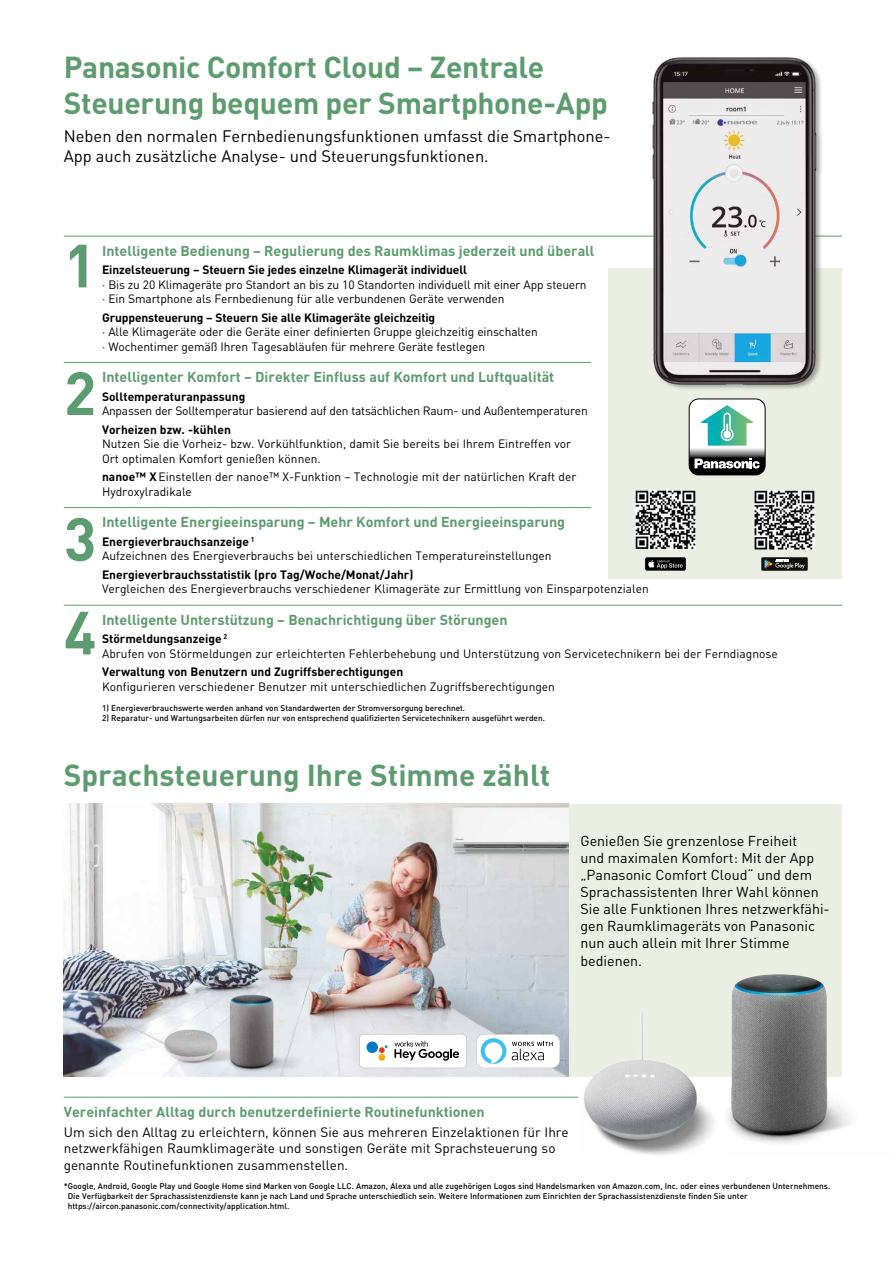
<style>
.page{position:relative;width:893px;height:1263px;background:#fff}
.page>*{position:absolute;margin:0;border:0;box-sizing:border-box;transform-origin:0 0}
.t1{font:700 60px/127.5px "DIN";color:#5d9b70}
.t2{font:700 30px/36px "DIN";letter-spacing:-.01em;color:#5d9b70}
.t3{font:16.5px/19.8px "DIN";color:#000}
.t4{font:700 14.25px "DIN";color:#5d9b70}
.t5{font:14.25px/17.1px "DIN";color:#000}
.t6{font:13.5px/16.2px "DIN";color:#000}
.t7{font:12px/14.4px "DIN";color:#000}
.t8{font:700 12px "DIN";color:#000}
.t9{font:12px "DIN";letter-spacing:-.02em;color:#000}
.t10{font:500 8.25px/9.9px "DIN";color:#000}
.s1{font-weight:700}
</style>
<div class="page">
<img style="left:64px;top:804px;width:506px;height:272px">
<hr style="left:64px;top:236px;width:778px;height:1px;background:#5d9b70">
<hr style="left:64px;top:362px;width:527px;height:1px;background:#5d9b70">
<hr style="left:64px;top:507px;width:527px;height:1px;background:#5d9b70">
<hr style="left:64px;top:605px;width:778px;height:1px;background:#5d9b70">
<div style="left:608px;top:268px;width:234px;height:310px;background:#ebeee3"></div>
<img style="left:643px;top:57px;width:186px;height:332px">
<svg style="left:689px;top:399px;width:76px;height:76px;background:#9bb9b3"></svg>
<div style="left:689px;top:399px;width:76px;height:76px;border:1px solid #000;border-radius:10px"></div>
<svg style="left:761px;top:557px;width:47px;height:14px"></svg>
<img style="left:755px;top:490px;width:59px;height:60px">
<svg style="left:645px;top:557px;width:41px;height:14px"></svg>
<img style="left:636px;top:490px;width:59px;height:60px">
<hr style="left:64px;top:1097px;width:514px;height:1px;background:#5d9b70">
<div style="left:570px;top:804px;width:272px;height:272px;background:#ebeee3"></div>
<svg style="left:476px;top:1034px;width:84px;height:34px"></svg>
<svg style="left:359px;top:1034px;width:108px;height:34px"></svg>
<div style="left:378px;top:1054px;width:7px;height:7px;background:#f8ac00;border-radius:50%"></div>
<div style="left:366px;top:1041px;width:12px;height:12px;background:#007cc2;border-radius:50%"></div>
<img style="left:578px;top:1012px;width:145px;height:143px">
<img style="left:723px;top:974px;width:128px;height:170px">
<h2 class="t2" style="left:64px;top:48px;width:546px">Panasonic Comfort Cloud – Zentrale<br>Steuerung bequem per Smartphone-App</h2>
<h3 class="t3" style="left:64px;top:126px;width:548px">Neben den normalen Fernbedienungsfunktionen umfasst die Smartphone-<br>App auch zusätzliche Analyse- und Steuerungsfunktionen.</h3>
<h1 class="t1" style="left:64px;top:199px;width:34px">1<br>2</h1>
<p class="t4" style="left:102px;top:241px;width:494px">Intelligente Bedienung – Regulierung des Raumklimas jederzeit und überall</p>
<p class="t8" style="left:102px;top:262px;width:367px">Einzelsteuerung – Steuern Sie jedes einzelne Klimagerät individuell</p>
<p class="t7" style="left:102px;top:277px;width:486px">· Bis zu 20 Klimageräte pro Standort an bis zu 10 Standorten individuell mit einer App steuern · Ein Smartphone als Fernbedienung für alle verbundenen Geräte verwenden</p>
<p class="t8" style="left:102px;top:310px;width:335px">Gruppensteuerung – Steuern Sie alle Klimageräte gleichzeitig</p>
<p class="t7" style="left:102px;top:324px;width:437px">· Alle Klimageräte oder die Geräte einer definierten Gruppe gleichzeitig einschalten · Wochentimer gemäß Ihren Tagesabläufen für mehrere Geräte festlegen</p>
<p class="t4" style="left:102px;top:368px;width:454px">Intelligenter Komfort – Direkter Einfluss auf Komfort und Luftqualität</p>
<p class="t8" style="left:102px;top:388px;width:145px">Solltemperaturanpassung</p>
<p class="t9" style="left:102px;top:403px;width:487px">Anpassen der Solltemperatur basierend auf den tatsächlichen Raum- und Außentemperaturen</p>
<p class="t8" style="left:102px;top:422px;width:130px">Vorheizen bzw. -kühlen</p>
<p class="t7" style="left:102px;top:436px;width:471px">Nutzen Sie die Vorheiz- bzw. Vorkühlfunktion, damit Sie bereits bei Ihrem Eintreffen vor<br>Ort optimalen Komfort genießen können.</p>
<p class="t7" style="left:102px;top:469px;width:476px"><span class="s1">nanoe™ X</span>Einstellen der nanoe™ X-Funktion – Technologie mit der natürlichen Kraft der<br>Hydroxylradikale</p>
<p class="t4" style="left:102px;top:513px;width:465px">Intelligente Energieeinsparung – Mehr Komfort und Energieeinsparung</p>
<p class="t7" style="left:102px;top:534px;width:451px"><span class="s1">Energieverbrauchsanzeige</span> <sup>1<br></sup>Aufzeichnen des Energieverbrauchs bei unterschiedlichen Temperatureinstellungen</p>
<p class="t8" style="left:102px;top:567px;width:313px">Energieverbrauchsstatistik (pro Tag/Woche/Monat/Jahr)</p>
<p class="t7" style="left:102px;top:581px;width:548px">Vergleichen des Energieverbrauchs verschiedener Klimageräte zur Ermittlung von Einsparpotenzialen</p>
<p class="t4" style="left:102px;top:610px;width:407px">Intelligente Unterstützung – Benachrichtigung über Störungen</p>
<p class="t7" style="left:102px;top:632px;width:677px"><span class="s1">Störmeldungsanzeige</span> <sup>2<br></sup>Abrufen von Störmeldungen zur erleichterten Fehlerbehebung und Unterstützung von Servicetechnikern bei der Ferndiagnose</p>
<p class="t8" style="left:102px;top:664px;width:303px">Verwaltung von Benutzern und Zugriffsberechtigungen</p>
<p class="t7" style="left:102px;top:679px;width:454px">Konfigurieren verschiedener Benutzer mit unterschiedlichen Zugriffsberechtigungen</p>
<p class="t10" style="left:102px;top:702px;width:365px">1) Energieverbrauchswerte werden anhand von Standardwerten der Stromversorgung berechnet.</p>
<p class="t10" style="left:102px;top:712px;width:444px">2) Reparatur- und Wartungsarbeiten dürfen nur von entsprechend qualifizierten Servicetechnikern ausgeführt werden.</p>
<h1 class="t1" style="left:64px;top:490px;width:34px;line-height:93.6px">3<br>4</h1>
<h2 class="t2" style="left:64px;top:756px;width:488px">Sprachsteuerung Ihre Stimme zählt</h2>
<p class="t5" style="left:580px;top:832px;width:251px">Genießen Sie grenzenlose Freiheit<br>und maximalen Komfort: Mit der App „Panasonic Comfort Cloud“ und dem<br>Sprachassistenten Ihrer Wahl können<br>Sie alle Funktionen Ihres netzwerkfähi&shy;gen Raumklimageräts von Panasonic nun auch allein mit Ihrer Stimme bedienen.</p>
<p class="t4" style="left:64px;top:1102px;width:422px">Vereinfachter Alltag durch benutzerdefinierte Routinefunktionen</p>
<p class="t6" style="left:64px;top:1124px;width:506px">Um sich den Alltag zu erleichtern, können Sie aus mehreren Einzelaktionen für Ihre netzwerkfähigen Raumklimageräte und sonstigen Geräte mit Sprachsteuerung so genannte Routinefunktionen zusammenstellen.</p>
<p class="t10" style="left:68px;top:1181px;width:764px;text-indent:-4px">*Google, Android, Google Play und Google Home sind Marken von Google LLC. Amazon, Alexa und alle zugehörigen Logos sind Handelsmarken von Amazon.com, Inc. oder eines verbundenen Unternehmens.<br>Die Verfügbarkeit der Sprachassistenzdienste kann je nach Land und Sprache unterschiedlich sein. Weitere Informationen zum Einrichten der Sprachassistenzdienste finden Sie unter https://aircon.panasonic.com/connectivity/application.html.</p>
</div>
